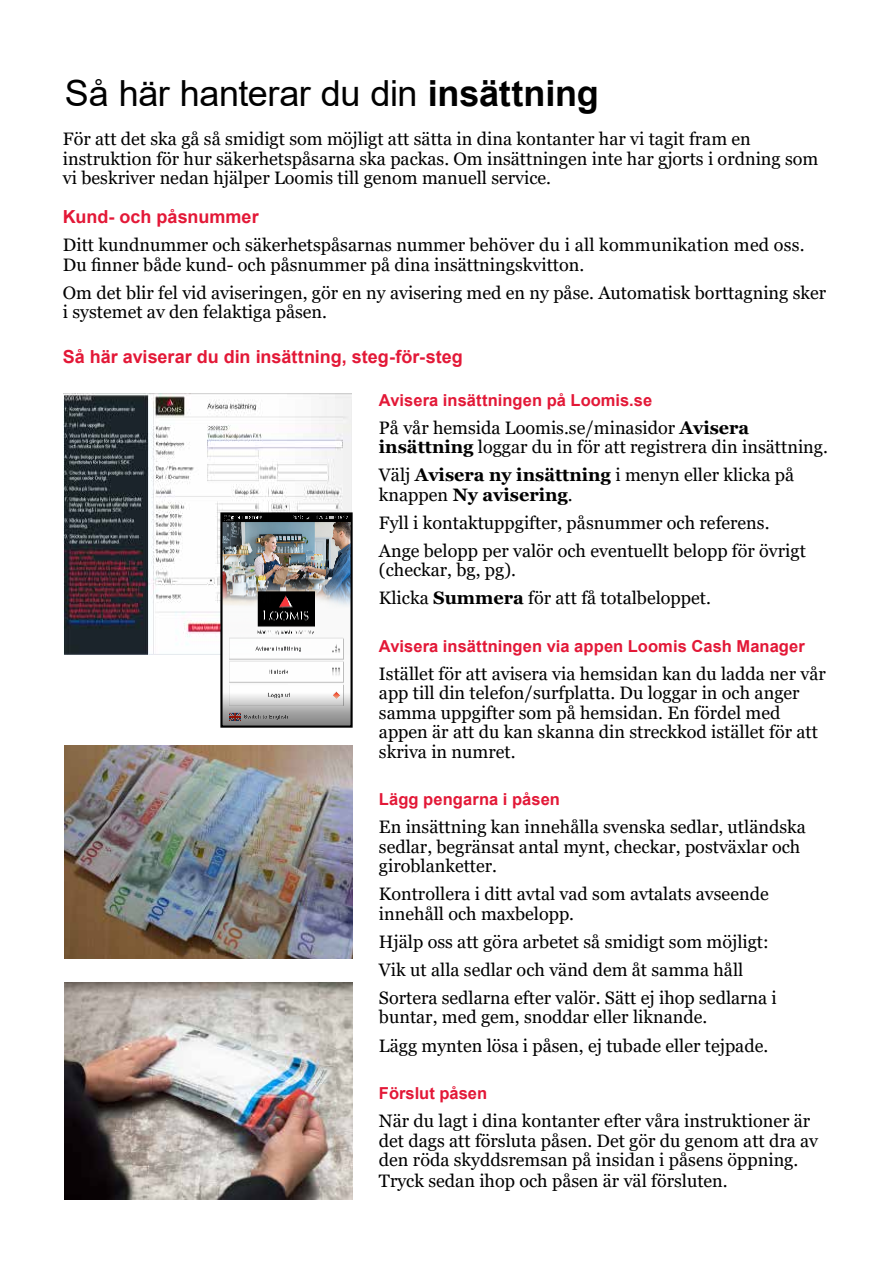
<style>
.page{position:relative;width:893px;height:1263px;background:#fff}
.page>*{position:absolute;margin:0;border:0;box-sizing:border-box;transform-origin:0 0}
.t1{font:36px "Arial";letter-spacing:-.01em;color:#000}
.t2{font:18px/19.5px "Georgia";color:#000}
.t3{font:700 18px "Arial";color:#e31837}
.t4{font:700 16.5px "Arial";color:#e31837}
.s1{font-weight:700}
</style>
<div class="page">
<img style="left:64px;top:982px;width:289px;height:217px">
<img style="left:64px;top:745px;width:289px;height:213px">
<img style="left:63px;top:394px;width:289px;height:260px">
<img style="left:223px;top:515px;width:127px;height:210px">
<div style="left:220px;top:512px;width:133px;height:216px;border:2px solid #000"></div>
<h1 class="t1" style="left:65px;top:68px;width:535px">Så här hanterar du din <span class="s1">insättning</span></h1>
<p class="t2" style="left:63px;top:130px;width:757px">För att det ska gå så smidigt som möjligt att sätta in dina kontanter har vi tagit fram en instruktion för hur säkerhetspåsarna ska packas. Om insättningen inte har gjorts i ordning som vi beskriver nedan hjälper Loomis till genom manuell service.</p>
<p class="t3" style="left:63px;top:204px;width:197px">Kund- och påsnummer</p>
<p class="t2" style="left:63px;top:236px;width:743px">Ditt kundnummer och säkerhetspåsarnas nummer behöver du i all kommunikation med oss.<br>Du finner både kund- och påsnummer på dina insättningskvitton.</p>
<p class="t2" style="left:63px;top:283px;width:765px">Om det blir fel vid aviseringen, gör en ny avisering med en ny påse. Automatisk borttagning sker i systemet av den felaktiga påsen.</p>
<p class="t3" style="left:63px;top:344px;width:401px">Så här aviserar du din insättning, steg-för-steg</p>
<p class="t4" style="left:379px;top:388px;width:275px">Avisera insättningen på Loomis.se</p>
<p class="t2" style="left:379px;top:418px;width:450px">På vår hemsida Loomis.se/minasidor <span class="s1">Avisera insättning</span> loggar du in för att registrera din insättning.</p>
<p class="t2" style="left:379px;top:466px;width:417px">Välj <span class="s1">Avisera ny insättning</span> i menyn eller klicka på knappen <span class="s1">Ny avisering</span>.</p>
<p class="t2" style="left:379px;top:509px;width:428px;line-height:28px">Fyll i kontaktuppgifter, påsnummer och referens.<br>Ange belopp per valör och eventuellt belopp för övrigt</p>
<p class="t2" style="left:379px;top:556px;width:333px;line-height:28px">(checkar, bg, pg).<br>Klicka <span class="s1">Summera</span> för att få totalbeloppet.</p>
<p class="t4" style="left:379px;top:634px;width:427px">Avisera insättningen via appen Loomis Cash Manager</p>
<p class="t2" style="left:379px;top:664px;width:448px">Istället för att avisera via hemsidan kan du ladda ner vår app till din telefon/surfplatta. Du loggar in och anger samma uppgifter som på hemsidan. En fördel med appen är att du kan skanna din streckkod istället för att skriva in numret.</p>
<p class="t4" style="left:379px;top:788px;width:183px">Lägg pengarna i påsen</p>
<p class="t2" style="left:379px;top:818px;width:428px">En insättning kan innehålla svenska sedlar, utländska sedlar, begränsat antal mynt, checkar, postväxlar och giroblanketter.</p>
<p class="t2" style="left:379px;top:885px;width:391px">Kontrollera i ditt avtal vad som avtalats avseende innehåll och maxbelopp.</p>
<p class="t2" style="left:379px;top:928px;width:399px;line-height:28px">Hjälp oss att göra arbetet så smidigt som möjligt:<br>Vik ut alla sedlar och vänd dem åt samma håll<br>Sortera sedlarna efter valör. Sätt ej ihop sedlarna i</p>
<p class="t2" style="left:379px;top:1004px;width:391px;line-height:28px">buntar, med gem, snoddar eller liknande.<br>Lägg mynten lösa i påsen, ej tubade eller tejpade.</p>
<p class="t4" style="left:379px;top:1081px;width:110px">Förslut påsen</p>
<p class="t2" style="left:379px;top:1111px;width:441px;line-height:20px">När du lagt i dina kontanter efter våra instruktioner är det dags att försluta påsen. Det gör du genom att dra av den röda skyddsremsan på insidan i påsens öppning.<br>Tryck sedan ihop och påsen är väl försluten.</p>
</div>
